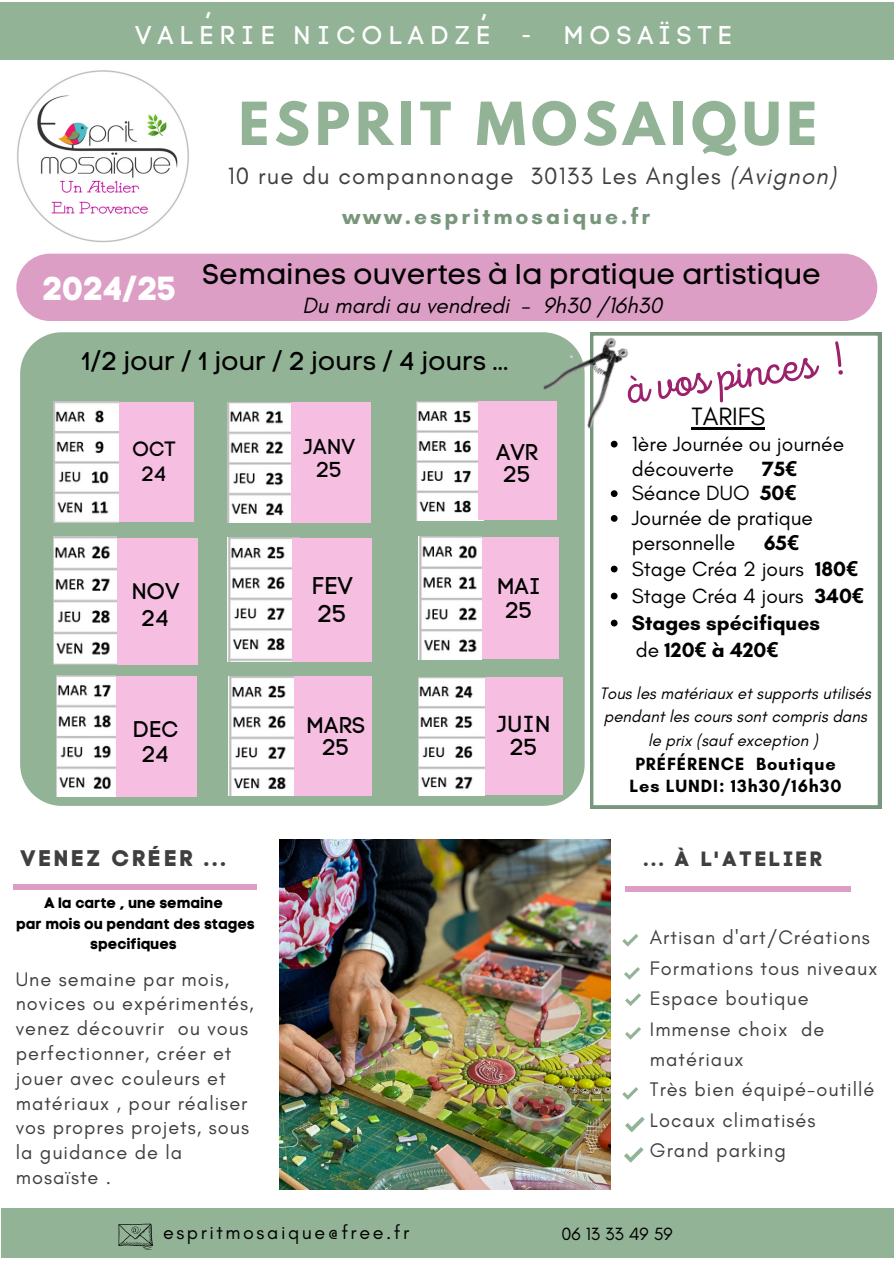
<style>
.page{position:relative;width:894px;height:1264px;background:#fff}
.page>*{position:absolute;margin:0;border:0;box-sizing:border-box;transform-origin:0 0}
.t1{font:700 52.65px "League Spartan";letter-spacing:.1em;color:#92b396}
.t2{font:46.5px "Intro Script";color:#9d226d}
.t3{font:33px "Code Pro Bold LC";color:#fefefe}
.t4{font:28.5px "Code Pro Normal LC";color:#000}
.t5{font:25.5px "Code Pro Normal LC";color:#000}
.t6{font:25.5px "Code Pro Normal LC";letter-spacing:.24em;color:#fff}
.t7{font:25.5px "Glacial Indifference";color:#000}
.t8{font:24px "Glacial Indifference";letter-spacing:.05em;color:#403e3e}
.t9{font:24px/28.2px "Code Pro Normal LC";color:#000}
.t10{font:22.95px "Code Pro Normal LC";color:#000}
.t11{font:700 22.8px "Glacial Indifference";letter-spacing:.13em;color:#78967c}
.t12{font:italic 22.5px "Glacial Indifference";color:#000}
.t13{font:22.5px "Code Pro Normal LC";color:#000}
.t14{font:22.5px "Code Pro Bold LC";letter-spacing:.13em;color:#403e3e}
.t15{font:21.3px "Code Pro Normal LC";color:#000}
.t16{font:21px/24.8px "Glacial Indifference";color:#000}
.t17{font:700 21px "Glacial Indifference";color:#000}
.t18{font:20.55px "Code Pro Bold LC";letter-spacing:.13em;color:#403e3e}
.t19{font:20.55px "Code Pro Normal LC";color:#000}
.t20{font:19.95px/24.8px "Glacial Indifference";letter-spacing:.05em;color:#403e3e}
.t21{font:19.8px "Glacial Indifference";letter-spacing:.13em;color:#000}
.t22{font:700 18px "Glacial Indifference";letter-spacing:.05em;color:#000}
.t23{font:18px "Glacial Indifference";color:#000}
.t24{font:italic 16.8px/23.1px "Glacial Indifference";color:#000;text-align:center}
.t25{font:15px/20.2px "Code Pro Bold LC";color:#000;text-align:center}
.s1{font-style:italic}
.s2{font-family:"Noto Sans"}
.s3{font-weight:700}
.s4{font-family:"Noto Sans";font-weight:700}
.s5{font-weight:400}
</style>
<div class="page">
<img style="left:279px;top:839px;width:331px;height:350px">
<svg style="left:622px;top:934px;width:16px;height:12px"></svg>
<svg style="left:624px;top:967px;width:15px;height:12px"></svg>
<svg style="left:625px;top:993px;width:15px;height:12px"></svg>
<svg style="left:625px;top:1027px;width:15px;height:12px"></svg>
<svg style="left:622px;top:1087px;width:16px;height:12px"></svg>
<div style="left:13px;top:883px;width:244px;height:6px;background:#dc9ec5"></div>
<div style="left:625px;top:886px;width:225px;height:6px;background:#dc9ec5"></div>
<div style="left:1px;top:1207px;width:892px;height:50px;background:#92b396"></div>
<div style="left:0;top:2px;width:893px;height:57px;background:#92b396"></div>
<img style="left:17px;top:70px;width:172px;height:173px">
<svg style="left:118px;top:1223px;width:35px;height:26px"></svg>
<svg style="left:590px;top:332px;width:290px;height:476px"></svg>
<svg style="left:625px;top:1117px;width:19px;height:15px"></svg>
<svg style="left:624px;top:1147px;width:19px;height:15px"></svg>
<div style="left:20px;top:332px;width:564px;height:474px;background:#92b396"></div>
<img style="left:537px;top:332px;width:112px;height:101px">
<div style="left:16px;top:254px;width:861px;height:67px;background:#dc9ec5"></div>
<div style="left:479px;top:537px;width:79px;height:122px;background:#f6bfe1"></div>
<div style="left:116px;top:402px;width:77px;height:119px;background:#f6bfe1"></div>
<img style="left:53px;top:401px;width:65px;height:121px">
<div style="left:288px;top:402px;width:82px;height:120px;background:#f6bfe1"></div>
<img style="left:227px;top:402px;width:63px;height:120px">
<img style="left:227px;top:538px;width:65px;height:123px">
<div style="left:292px;top:538px;width:80px;height:123px;background:#f6bfe1"></div>
<div style="left:116px;top:538px;width:81px;height:127px;background:#f6bfe1"></div>
<img style="left:53px;top:536px;width:63px;height:128px">
<div style="left:116px;top:676px;width:80px;height:121px;background:#f6bfe1"></div>
<img style="left:56px;top:675px;width:60px;height:121px">
<img style="left:228px;top:676px;width:66px;height:119px">
<div style="left:294px;top:676px;width:78px;height:120px;background:#f6bfe1"></div>
<img style="left:417px;top:401px;width:66px;height:120px">
<div style="left:478px;top:401px;width:78px;height:119px;background:#f6bfe1"></div>
<img style="left:418px;top:536px;width:63px;height:123px">
<svg style="left:610px;top:441px;width:7px;height:6px"></svg>
<svg style="left:610px;top:490px;width:7px;height:7px"></svg>
<svg style="left:610px;top:515px;width:7px;height:7px"></svg>
<svg style="left:610px;top:565px;width:7px;height:7px"></svg>
<svg style="left:610px;top:592px;width:7px;height:7px"></svg>
<svg style="left:610px;top:619px;width:7px;height:7px"></svg>
<hr style="left:691px;top:427px;width:74px;height:3px;background:#000">
<div style="left:484px;top:677px;width:79px;height:118px;background:#f6bfe1"></div>
<img style="left:418px;top:677px;width:67px;height:118px">
<p class="t6" style="left:135px;top:20px;width:598px">VALERIE NICOLADZE - MOSAÏSTE</p>
<p class="t1" style="left:238px;top:98px;width:579px">ESPRIT MOSAIQUE</p>
<p class="t3" style="left:43px;top:269px;width:135px">2024/25</p>
<p class="t8" style="left:228px;top:161px;width:610px">10 rue du compannonage 30133 Les Angles <span class="s1">(Avignon)</span></p>
<h5 class="t11" style="left:342px;top:203px;width:309px">www.espritmosaique.fr</h5>
<p class="t4" style="left:202px;top:257px;width:620px">Semaines ouvertes à la pratique artistique</p>
<p class="t12" style="left:302px;top:292px;width:361px">Du mardi au vendredi - 9h30 /16h30</p>
<p class="t5" style="left:81px;top:346px;width:429px">1/2 jour / 1 jour / 2 jours / 4 jours ...</p>
<p class="t2" style="left:623px;top:370px;width:221px;rotate:-8deg">à vos pinces !</p>
<p class="t19" style="left:132px;top:437px;width:44px">OCT</p>
<h1 class="t19" style="left:141px;top:461px;width:27px">24</h1>
<h6 class="t13" style="left:131px;top:578px;width:49px">NOV</h6>
<p class="t13" style="left:142px;top:605px;width:29px">24</p>
<p class="t13" style="left:133px;top:715px;width:47px">DEC</p>
<p class="t13" style="left:142px;top:740px;width:29px">24</p>
<p class="t14" style="left:20px;top:844px;width:208px">VENEZ CRÉER ...</p>
<p class="t25" style="left:44px;top:892px;width:180px">A la carte , une semaine</p>
<p class="t25" style="left:16px;top:913px;width:240px">par mois ou pendant des stages specifiques</p>
<p class="t20" style="left:16px;top:966px;width:239px">Une semaine par mois, novices ou expérimentés, venez découvrir ou vous perfectionner, créer et jouer avec couleurs et matériaux , pour réaliser vos propres projets, sous la guidance de la mosaïste .</p>
<p class="t15" style="left:303px;top:434px;width:53px">JANV</p>
<h3 class="t15" style="left:316px;top:456px;width:27px">25</h3>
<p class="t9" style="left:311px;top:571px;width:43px">FEV<br>25</p>
<p class="t13" style="left:306px;top:711px;width:60px">MARS</p>
<p class="t13" style="left:322px;top:734px;width:29px">25</p>
<p class="t21" style="left:163px;top:1219px;width:248px">espritmosaique@free.fr</p>
<p class="t13" style="left:496px;top:438px;width:43px">AVR</p>
<p class="t13" style="left:503px;top:461px;width:29px">25</p>
<p class="t13" style="left:496px;top:573px;width:46px">MAI</p>
<p class="t13" style="left:505px;top:596px;width:29px">25</p>
<p class="t10" style="left:496px;top:709px;width:55px">JUIN</p>
<p class="t10" style="left:509px;top:732px;width:29px">25</p>
<p class="t7" style="left:691px;top:401px;width:75px">TARIFS</p>
<p class="t16" style="left:631px;top:431px;width:214px">1ère Journée ou journée découverte</p>
<p class="t17" style="left:762px;top:455px;width:36px">75<span class="s2">€</span></p>
<p class="t16" style="left:631px;top:480px;width:166px">Séance DUO <span class="s3">50</span><span class="s4">€</span></p>
<p class="t16" style="left:631px;top:505px;width:183px">Journée de pratique personnelle</p>
<p class="t17" style="left:763px;top:530px;width:37px">65<span class="s2">€</span></p>
<p class="t16" style="left:631px;top:556px;width:228px">Stage Créa 2 jours <span class="s3">180</span><span class="s4">€</span></p>
<h5 class="t16" style="left:631px;top:583px;width:233px">Stage Créa 4 jours <span class="s3">340</span><span class="s4">€</span></h5>
<p class="t17" style="left:631px;top:610px;width:189px">Stages spécifiques</p>
<p class="t17" style="left:635px;top:637px;width:144px"><span class="s5">de</span> 120<span class="s2">€</span> à 420<span class="s2">€</span></p>
<p class="t24" style="left:599px;top:681px;width:273px">Tous les matériaux et supports utilisés pendant les cours sont compris dans le prix (sauf exception )</p>
<p class="t22" style="left:635px;top:753px;width:202px">PRÉFÉRENCE Boutique</p>
<p class="t22" style="left:629px;top:774px;width:214px">Les LUNDI: 13h30/16h30</p>
<h2 class="t18" style="left:644px;top:846px;width:180px">... À L'ATELIER</h2>
<p class="t20" style="left:649px;top:925px;width:221px">Artisan d'art/Créations</p>
<p class="t20" style="left:649px;top:955px;width:229px">Formations tous niveaux</p>
<p class="t20" style="left:649px;top:985px;width:160px">Espace boutique</p>
<p class="t20" style="left:649px;top:1013px;width:176px;line-height:30.3px">Immense choix de matériaux</p>
<p class="t20" style="left:649px;top:1077px;width:226px">Très bien équipé-outillé</p>
<p class="t20" style="left:649px;top:1107px;width:167px">Locaux climatisés</p>
<p class="t20" style="left:649px;top:1137px;width:137px">Grand parking</p>
<p class="t23" style="left:561px;top:1222px;width:113px">06 13 33 49 59</p>
</div>
